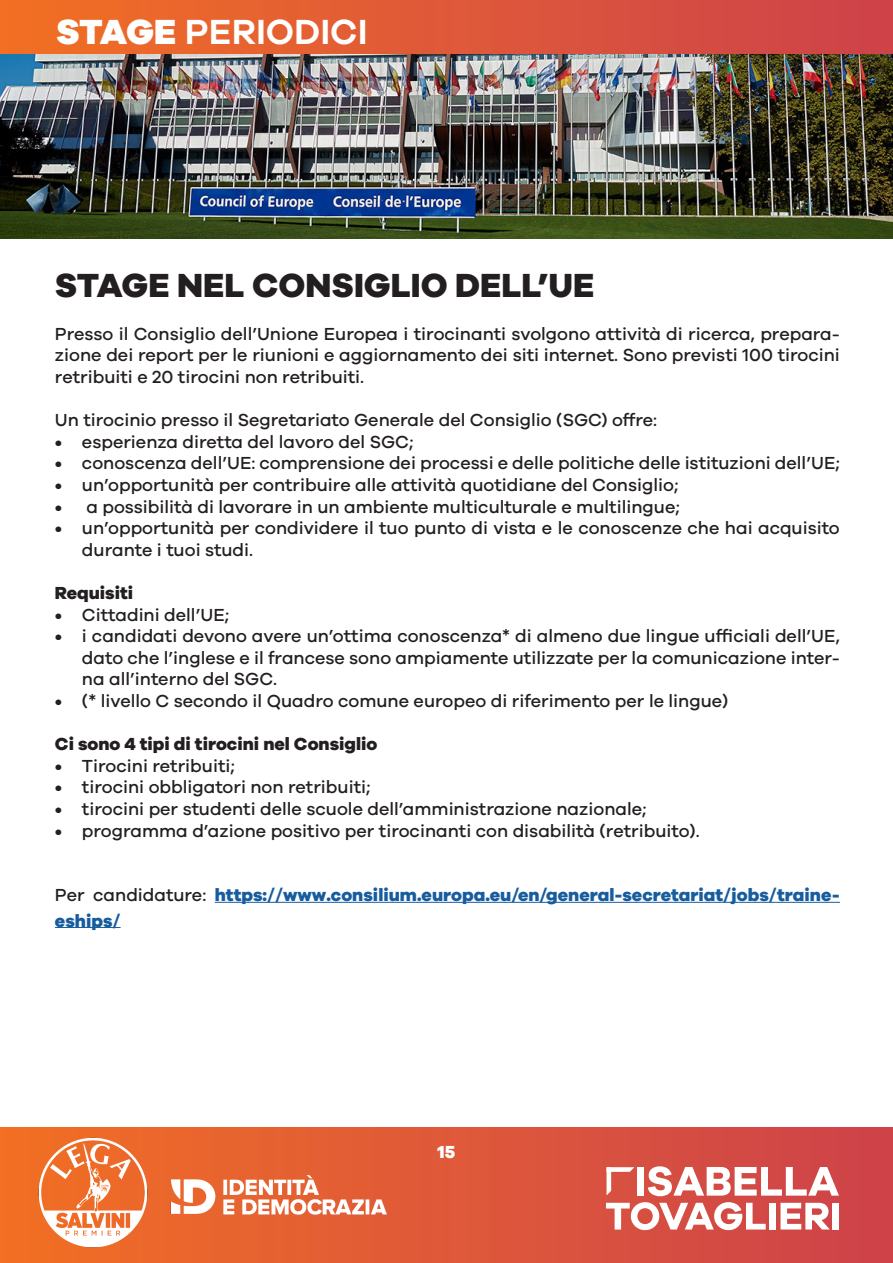
<style>
.page{position:relative;width:893px;height:1263px;background:#fff}
.page>*{position:absolute;margin:0;border:0;box-sizing:border-box;transform-origin:0 0}
.t1{font:600 36px "Galano Grotesque";color:#fff}
.t2{font:800 34.5px "Galano Grotesque";color:#231f20}
.t3{font:500 18px/21.6px "Galano Grotesque";color:#231f20;text-align:justify}
.t4{font:800 18px/25.2px "Galano Grotesque";color:#175d9e}
.t5{font:800 18px "Galano Grotesque";color:#231f20}
.t6{font:800 18px "Galano Grotesque";color:#fff}
.s1{font-weight:800}
.s2{font-weight:500;color:#231f20}
</style>
<div class="page">
<div style="left:0;top:1128px;width:893px;height:135px;background:linear-gradient(to right,#f16f24,#cd424b)"></div>
<div style="left:0;top:0;width:893px;height:54px;background:linear-gradient(to right,#f16f24,#cd424b)"></div>
<img style="left:165px;top:1167px;width:233px;height:58px">
<img style="left:35px;top:1134px;width:116px;height:116px">
<svg style="left:606px;top:1167px;width:28px;height:28px"></svg>
<div style="left:637px;top:1167px;width:7px;height:28px;background:#fff"></div>
<svg style="left:648px;top:1166px;width:191px;height:30px"></svg>
<svg style="left:606px;top:1202px;width:160px;height:28px"></svg>
<div style="left:769px;top:1203px;width:7px;height:26px;background:#fff"></div>
<svg style="left:780px;top:1203px;width:50px;height:26px"></svg>
<div style="left:832px;top:1203px;width:7px;height:26px;background:#fff"></div>
<hr style="left:215px;top:902px;width:625px;height:1px;background:#175d9e">
<hr style="left:55px;top:927px;width:66px;height:1px;background:#175d9e">
<img style="left:1px;top:54px;width:892px;height:184px">
<h1 class="t1" style="left:56px;top:10px;width:313px"><span class="s1">STAGE</span> PERIODICI</h1>
<p class="t2" style="left:55px;top:263px;width:541px">STAGE NEL CONSIGLIO DELL’UE</p>
<p class="t3" style="left:55px;top:322px;width:786px">Presso il Consiglio dell’Unione Europea i tirocinanti svolgono attività di ricerca, prepara&shy;zione dei report per le riunioni e aggiornamento dei siti internet. Sono previsti 100 tirocini retribuiti e 20 tirocini non retribuiti.</p>
<p class="t3" style="left:55px;top:409px;width:604px">Un tirocinio presso il Segretariato Generale del Consiglio (SGC) offre:</p>
<p class="t3" style="left:55px;top:430px;width:360px">• esperienza diretta del lavoro del SGC;</p>
<p class="t3" style="left:55px;top:452px;width:786px">• conoscenza dell’UE: comprensione dei processi e delle politiche delle istituzioni dell’UE;</p>
<p class="t3" style="left:55px;top:474px;width:625px">• un’opportunità per contribuire alle attività quotidiane del Consiglio;</p>
<p class="t3" style="left:55px;top:495px;width:626px">• a possibilità di lavorare in un ambiente multiculturale e multilingue;</p>
<p class="t3" style="left:82px;top:517px;width:759px;text-indent:-27px">• un’opportunità per condividere il tuo punto di vista e le conoscenze che hai acquisito durante i tuoi studi.</p>
<p class="t5" style="left:55px;top:582px;width:80px">Requisiti</p>
<p class="t3" style="left:55px;top:603px;width:176px">• Cittadini dell’UE;</p>
<p class="t3" style="left:82px;top:625px;width:759px;text-indent:-27px">• i candidati devono avere un’ottima conoscenza* di almeno due lingue ufficiali dell’UE, dato che l’inglese e il francese sono ampiamente utilizzate per la comunicazione inter&shy;na all’interno del SGC.</p>
<p class="t3" style="left:55px;top:690px;width:675px">• (* livello C secondo il Quadro comune europeo di riferimento per le lingue)</p>
<p class="t5" style="left:55px;top:733px;width:324px">Ci sono 4 tipi di tirocini nel Consiglio</p>
<p class="t3" style="left:55px;top:754px;width:181px">• Tirocini retribuiti;</p>
<p class="t3" style="left:55px;top:776px;width:317px">• tirocini obbligatori non retribuiti;</p>
<p class="t3" style="left:55px;top:798px;width:593px">• tirocini per studenti delle scuole dell’amministrazione nazionale;</p>
<p class="t3" style="left:55px;top:819px;width:646px">• programma d’azione positivo per tirocinanti con disabilità (retribuito).</p>
<p class="t4" style="left:55px;top:882px;width:786px"><span class="s2">Per candidature:</span> https://www.consilium.europa.eu/en/general-secretariat/jobs/traine&shy;eships/</p>
<p class="t6" style="left:438px;top:1141px;width:19px">15</p>
</div>
